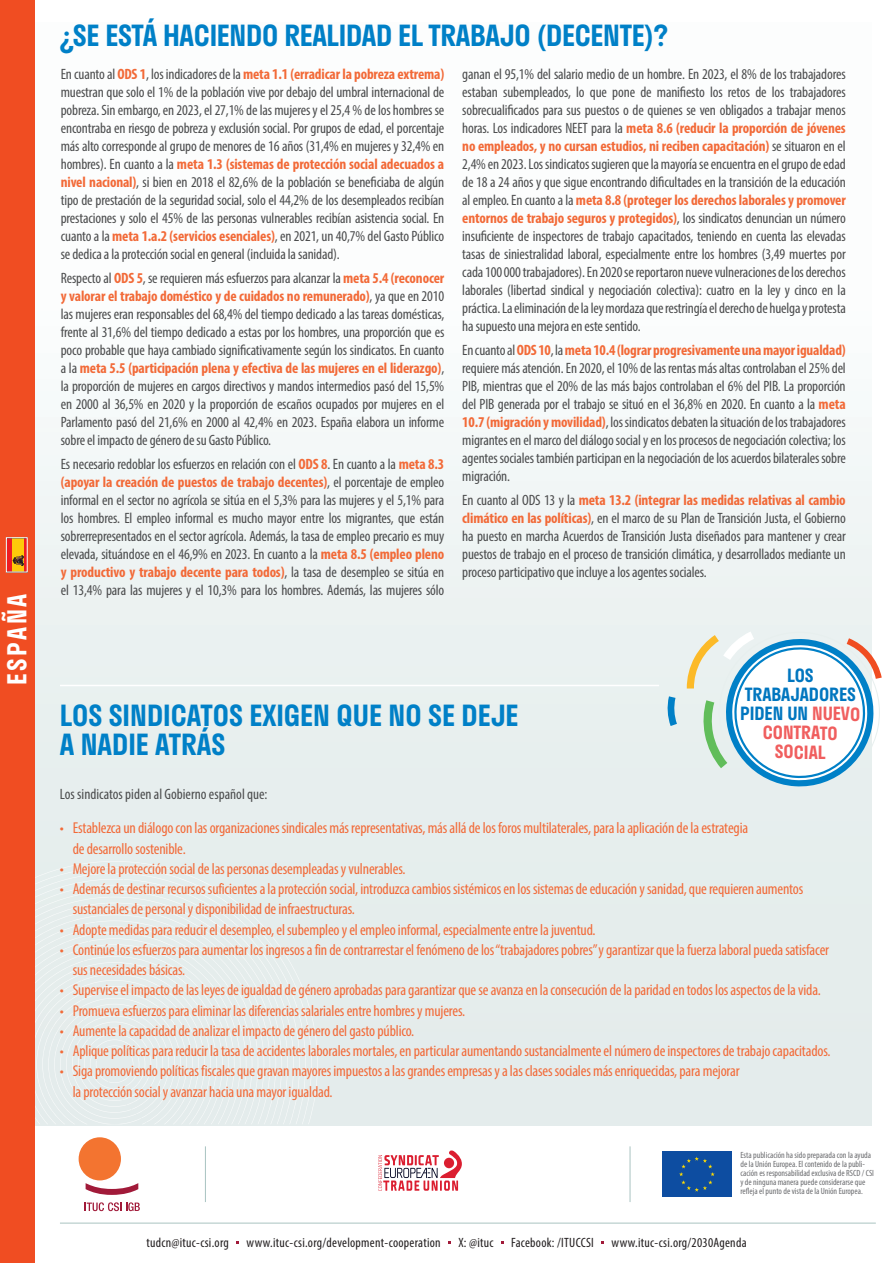
<style>
.page{position:relative;width:893px;height:1263px;background:#fff}
.page>*{position:absolute;margin:0;border:0;box-sizing:border-box;transform-origin:0 0}
.t1{font:600 28.5px/28.5px "Stratos";letter-spacing:-.01em;color:#0080c7}
.t2{font:600 25.5px "Stratos";letter-spacing:.1em;color:#fff}
.t3{font:600 17.85px/19.2px "Stratos";letter-spacing:-.005em;color:#0076bf;text-align:center}
.t4{font:condensed 15.75px/20.2px "Myriad Pro";letter-spacing:-.01em;color:#f26a38}
.t5{font:condensed 15px/18px "Myriad Pro";letter-spacing:-.01em;color:#4b4c4d;text-align:justify}
.t6{font:condensed 13.5px "Myriad Pro";letter-spacing:.02em;color:#231f20}
.t7{font:condensed 9px/9px "Myriad Pro";color:#6c6d70}
.s1{font-weight:700;color:#f26a38}
.s2{color:#f05e5e}
</style>
<div class="page">
<div style="left:35px;top:23px;width:837px;height:1102px;background:linear-gradient(to right,#f3f7f6,#eff4f4)"></div>
<svg style="left:35px;top:861px;width:283px;height:263px;background:#e6eded"></svg>
<hr style="left:60px;top:685px;width:599px;height:1px;background:#fff">
<hr style="left:630px;top:1146px;width:1px;height:56px;background:#a9c3c1">
<hr style="left:205px;top:1146px;width:1px;height:56px;background:#a9c3c1">
<hr style="left:60px;top:1223px;width:816px;height:1px;background:#a9c3c1">
<div style="left:0;top:0;width:35px;height:1263px;background:#f04d22"></div>
<svg style="left:85px;top:1183px;width:54px;height:12px"></svg>
<div style="left:79px;top:1137px;width:42px;height:43px;background:#f37430;border-radius:50%"></div>
<svg style="left:85px;top:1202px;width:55px;height:9px"></svg>
<div style="left:662px;top:1151px;width:70px;height:46px;background:#0d4da1"></div>
<svg style="left:679px;top:1156px;width:36px;height:36px"></svg>
<svg style="left:8px;top:539px;width:18px;height:31px"></svg>
<div style="left:6px;top:537px;width:22px;height:35px;border:1px solid #fff"></div>
<svg style="left:667px;top:696px;width:10px;height:30px"></svg>
<svg style="left:687px;top:621px;width:195px;height:183px"></svg>
<svg style="left:378px;top:1150px;width:84px;height:41px"></svg>
<h2 class="t2" style="left:-3px;top:685px;width:92px;rotate:-90deg">ESPAÑA</h2>
<h1 class="t1" style="left:60px;top:21px;width:610px">¿SE ESTÁ HACIENDO REALIDAD EL TRABAJO (DECENTE)?</h1>
<p class="t5" style="left:61px;top:65px;width:385px">En cuanto al <span class="s1">ODS 1</span>, los indicadores de la <span class="s1">meta 1.1 (erradicar la pobreza extrema) </span>muestran que solo el 1% de la población vive por debajo del umbral internacional de pobreza. Sin embargo, en 2023, el 27,1% de las mujeres y el 25,4 % de los hombres se encontraba en riesgo de pobreza y exclusión social. Por grupos de edad, el porcentaje más alto corresponde al grupo de menores de 16 años (31,4% en mujeres y 32,4% en hombres). En cuanto a la <span class="s1">meta 1.3 (sistemas de protección social adecuados a nivel nacional)</span>, si bien en 2018 el 82,6% de la población se beneficiaba de algún tipo de prestación de la seguridad social, solo el 44,2% de los desempleados recibían prestaciones y solo el 45% de las personas vulnerables recibían asistencia social. En cuanto a la <span class="s1">meta 1.a.2 (servicios esenciales)</span>, en 2021, un 40,7% del Gasto Público se dedica a la protección social en general (incluida la sanidad).</p>
<p class="t5" style="left:61px;top:269px;width:385px">Respecto al <span class="s1">ODS 5</span>, se requieren más esfuerzos para alcanzar la <span class="s1">meta 5.4 (reconocer y valorar el trabajo doméstico y de cuidados no remunerado)</span>, ya que en 2010 las mujeres eran responsables del 68,4% del tiempo dedicado a las tareas domésticas, frente al 31,6% del tiempo dedicado a estas por los hombres, una proporción que es poco probable que haya cambiado significativamente según los sindicatos. En cuanto a la <span class="s1">meta 5.5 (participación plena y efectiva de las mujeres en el liderazgo)</span>, la proporción de mujeres en cargos directivos y mandos intermedios pasó del 15,5% en 2000 al 36,5% en 2020 y la proporción de escaños ocupados por mujeres en el Parlamento pasó del 21,6% en 2000 al 42,4% en 2023. España elabora un informe sobre el impacto de género de su Gasto Público.</p>
<p class="t5" style="left:61px;top:455px;width:385px">Es necesario redoblar los esfuerzos en relación con el <span class="s1">ODS 8</span>. En cuanto a la <span class="s1">meta 8.3 (apoyar la creación de puestos de trabajo decentes)</span>, el porcentaje de empleo informal en el sector no agrícola se sitúa en el 5,3% para las mujeres y el 5,1% para los hombres. El empleo informal es mucho mayor entre los migrantes, que están sobrerrepresentados en el sector agrícola. Además, la tasa de empleo precario es muy elevada, situándose en el 46,9% en 2023. En cuanto a la <span class="s1">meta 8.5 (empleo pleno y productivo y trabajo decente para todos)</span>, la tasa de desempleo se sitúa en el 13,4% para las mujeres y el 10,3% para los hombres. Además, las mujeres sólo</p>
<p class="t5" style="left:462px;top:65px;width:385px">ganan el 95,1% del salario medio de un hombre. En 2023, el 8% de los trabajadores estaban subempleados, lo que pone de manifiesto los retos de los trabajadores sobrecualificados para sus puestos o de quienes se ven obligados a trabajar menos horas. Los indicadores NEET para la <span class="s1">meta 8.6 (reducir la proporción de jóvenes no empleados, y no cursan estudios, ni reciben capacitación)</span> se situaron en el 2,4% en 2023. Los sindicatos sugieren que la mayoría se encuentra en el grupo de edad de 18 a 24 años y que sigue encontrando dificultades en la transición de la educación al empleo. En cuanto a la <span class="s1">meta 8.8 (proteger los derechos laborales y promover entornos de trabajo seguros y protegidos)</span>, los sindicatos denuncian un número insuficiente de inspectores de trabajo capacitados, teniendo en cuenta las elevadas tasas de siniestralidad laboral, especialmente entre los hombres (3,49 muertes por cada 100 000 trabajadores). En 2020 se reportaron nueve vulneraciones de los derechos laborales (libertad sindical y negociación colectiva): cuatro en la ley y cinco en la práctica. La eliminación de la ley mordaza que restringía el derecho de huelga y protesta ha supuesto una mejora en este sentido.</p>
<p class="t5" style="left:462px;top:341px;width:385px">En cuanto al <span class="s1">ODS 10</span>, la <span class="s1">meta 10.4 (lograr progresivamente una mayor igualdad) </span>requiere más atención. En 2020, el 10% de las rentas más altas controlaban el 25% del PIB, mientras que el 20% de las más bajos controlaban el 6% del PIB. La proporción del PIB generada por el trabajo se situó en el 36,8% en 2020. En cuanto a la <span class="s1">meta 10.7 (migración y movilidad)</span>, los sindicatos debaten la situación de los trabajadores migrantes en el marco del diálogo social y en los procesos de negociación colectiva; los agentes sociales también participan en la negociación de los acuerdos bilaterales sobre migración.</p>
<p class="t5" style="left:462px;top:491px;width:385px">En cuanto al ODS 13 y la <span class="s1">meta 13.2 (integrar las medidas relativas al cambio climático en las políticas)</span>, en el marco de su Plan de Transición Justa, el Gobierno ha puesto en marcha Acuerdos de Transición Justa diseñados para mantener y crear puestos de trabajo en el proceso de transición climática, y desarrollados mediante un proceso participativo que incluye a los agentes sociales.</p>
<h1 class="t1" style="left:60px;top:701px;width:460px">LOS SINDICATOS EXIGEN QUE NO SE DEJE<br>A NADIE ATRÁS</h1>
<p class="t3" style="left:740px;top:665px;width:122px">LOS<br>TRABAJADORES<br>PIDEN UN <span class="s2">NUEVO<br>CONTRATO<br>SOCIAL</span></p>
<p class="t5" style="left:60px;top:785px;width:209px">Los sindicatos piden al Gobierno español que:</p>
<p class="t4" style="left:73px;top:818px;width:677px;text-indent:-13px">• Establezca un diálogo con las organizaciones sindicales más representativas, más allá de los foros multilaterales, para la aplicación de la estrategia de desarrollo sostenible.</p>
<p class="t4" style="left:60px;top:858px;width:347px">• Mejore la protección social de las personas desempleadas y vulnerables.</p>
<p class="t4" style="left:73px;top:878px;width:732px;text-indent:-13px">• Además de destinar recursos suficientes a la protección social, introduzca cambios sistémicos en los sistemas de educación y sanidad, que requieren aumentos sustanciales de personal y disponibilidad de infraestructuras.</p>
<p class="t4" style="left:60px;top:919px;width:537px">• Adopte medidas para reducir el desempleo, el subempleo y el empleo informal, especialmente entre la juventud.</p>
<p class="t4" style="left:73px;top:939px;width:758px;text-indent:-13px">• Continúe los esfuerzos para aumentar los ingresos a fin de contrarrestar el fenómeno de los “trabajadores pobres” y garantizar que la fuerza laboral pueda satisfacer sus necesidades básicas.</p>
<p class="t4" style="left:60px;top:980px;width:762px">• Supervise el impacto de las leyes de igualdad de género aprobadas para garantizar que se avanza en la consecución de la paridad en todos los aspectos de la vida.</p>
<p class="t4" style="left:60px;top:1000px;width:407px">• Promueva esfuerzos para eliminar las diferencias salariales entre hombres y mujeres.</p>
<p class="t4" style="left:60px;top:1020px;width:356px">• Aumente la capacidad de analizar el impacto de género del gasto público.</p>
<p class="t4" style="left:60px;top:1040px;width:772px">• Aplique políticas para reducir la tasa de accidentes laborales mortales, en particular aumentando sustancialmente el número de inspectores de trabajo capacitados.</p>
<p class="t4" style="left:73px;top:1061px;width:668px;text-indent:-13px">• Siga promoviendo políticas fiscales que gravan mayores impuestos a las grandes empresas y a las clases sociales más enriquecidas, para mejorar la protección social y avanzar hacia una mayor igualdad.</p>
<p class="t7" style="left:740px;top:1151px;width:135px">Esta publicación ha sido preparada con la ayuda de la Unión Europea. El contenido de la publi&shy;cación es responsabilidad exclusiva de RSCD / CSI y de ninguna manera puede considerarse que refleja el punto de vista de la Unión Europea.</p>
<p class="t6" style="left:146px;top:1234px;width:84px">tudcn@ituc-csi.org</p>
<p class="t6" style="left:246px;top:1234px;width:196px">www.ituc-csi.org/development-cooperation</p>
<p class="t6" style="left:458px;top:1234px;width:37px">X: @ituc</p>
<p class="t6" style="left:511px;top:1234px;width:84px">Facebook: /ITUCCSI</p>
<p class="t6" style="left:611px;top:1234px;width:137px">www.ituc-csi.org/2030Agenda</p>
</div>
